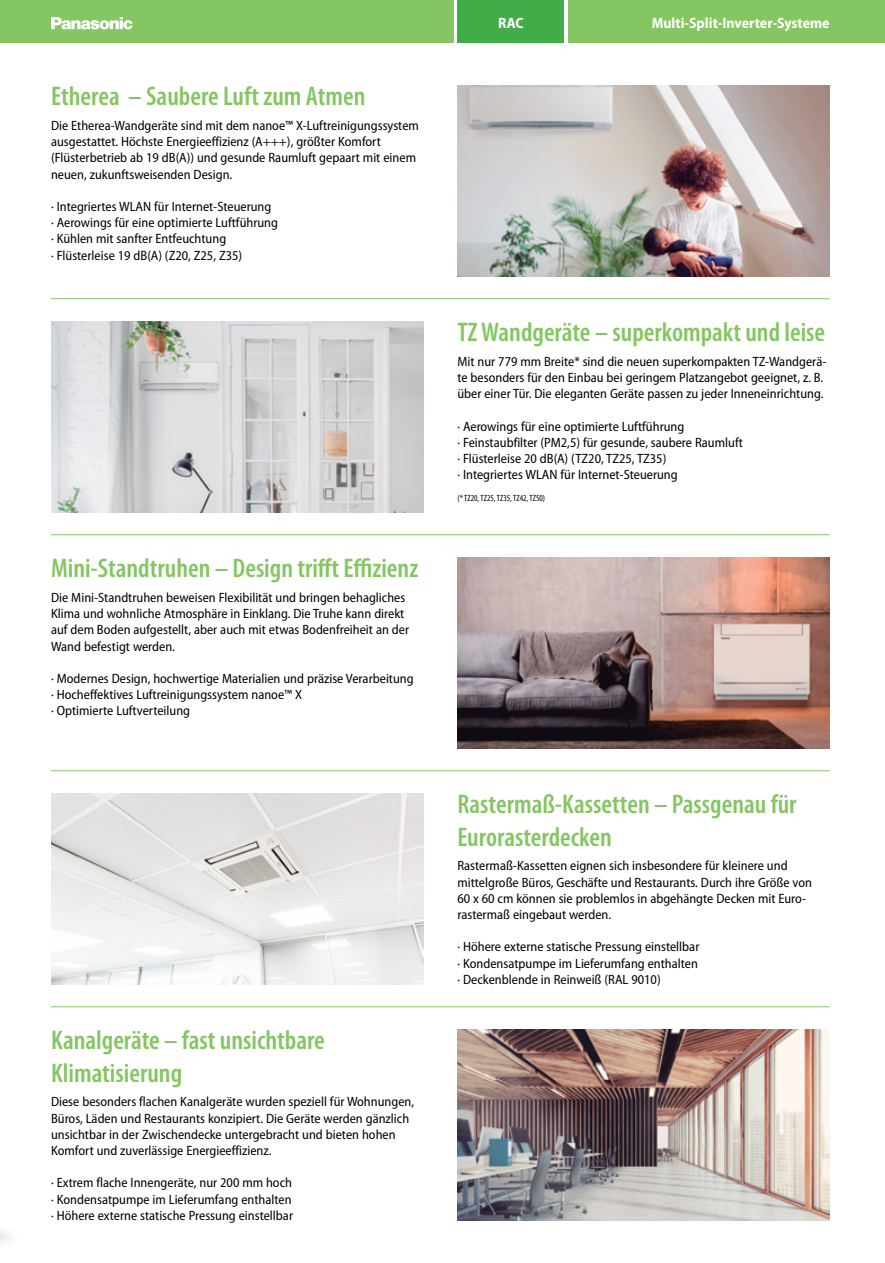
<style>
.page{position:relative;width:885px;height:1263px;background:#fff}
.page>*{position:absolute;margin:0;border:0;box-sizing:border-box;transform-origin:0 0}
.t1{font:600 condensed 27px/32.4px "Myriad Pro";color:#84c661}
.t2{font:700 semi-condensed 15px "Myriad Pro";color:#fff}
.t3{font:semi-condensed 13.5px/16.2px "Myriad Pro";color:#000}
.t4{font:condensed 9px "Myriad Pro";color:#000}
</style>
<div class="page">
<div style="left:568px;top:0;width:316px;height:43px;background:#84c661"></div>
<div style="left:0;top:0;width:453px;height:43px;background:#84c661"></div>
<div style="left:457px;top:0;width:107px;height:43px;background:#41ad49"></div>
<hr style="left:51px;top:534px;width:778px;height:1px;background:#84c661">
<hr style="left:51px;top:1006px;width:778px;height:1px;background:#84c661">
<hr style="left:51px;top:298px;width:778px;height:1px;background:#84c661">
<hr style="left:51px;top:770px;width:778px;height:1px;background:#84c661">
<img style="left:457px;top:85px;width:372px;height:191px">
<img style="left:51px;top:321px;width:372px;height:191px">
<img style="left:457px;top:557px;width:372px;height:191px">
<img style="left:51px;top:793px;width:372px;height:191px">
<img style="left:457px;top:1029px;width:372px;height:191px">
<svg style="left:51px;top:17px;width:81px;height:13px"></svg>
<h1 class="t1" style="left:51px;top:80px;width:316px">Etherea – Saubere Luft zum Atmen</h1>
<p class="t3" style="left:51px;top:118px;width:369px">Die Etherea-Wandgeräte sind mit dem nanoe™ X-Luftreinigungssystem ausgestattet. Höchste Energieeffizienz (A+++), größter Komfort (Flüsterbetrieb ab 19 dB(A)) und gesunde Raumluft gepaart mit einem neuen, zukunftsweisenden Design.</p>
<p class="t3" style="left:51px;top:199px;width:228px">· Integriertes WLAN für Internet-Steuerung<br>· Aerowings für eine optimierte Luftführung · Kühlen mit sanfter Entfeuchtung<br>· Flüsterleise 19 dB(A) (Z20, Z25, Z35)</p>
<h1 class="t1" style="left:51px;top:552px;width:369px">Mini-Standtruhen – Design trifft Effizienz</h1>
<p class="t3" style="left:51px;top:590px;width:359px">Die Mini-Standtruhen beweisen Flexibilität und bringen behagliches Klima und wohnliche Atmosphäre in Einklang. Die Truhe kann direkt auf dem Boden aufgestellt, aber auch mit etwas Bodenfreiheit an der Wand befestigt werden.</p>
<p class="t3" style="left:51px;top:671px;width:364px">· Modernes Design, hochwertige Materialien und präzise Verarbeitung · Hocheffektives Luftreinigungssystem nanoe™ X<br>· Optimierte Luftverteilung</p>
<h1 class="t1" style="left:51px;top:1024px;width:275px">Kanalgeräte – fast unsichtbare<br>Klimatisierung</h1>
<p class="t3" style="left:51px;top:1094px;width:364px">Diese besonders flachen Kanalgeräte wurden speziell für Wohnungen, Büros, Läden und Restaurants konzipiert. Die Geräte werden gänzlich unsichtbar in der Zwischendecke untergebracht und bieten hohen Komfort und zuverlässige Energieeffizienz.</p>
<p class="t3" style="left:51px;top:1175px;width:243px;text-align:justify">· Extrem flache Innengeräte, nur 200 mm hoch · Kondensatpumpe im Lieferumfang enthalten · Höhere externe statische Pressung einstellbar</p>
<p class="t2" style="left:498px;top:15px;width:27px">RAC</p>
<p class="t2" style="left:651px;top:15px;width:179px">Multi-Split-Inverter-Systeme</p>
<h1 class="t1" style="left:457px;top:316px;width:369px">TZ Wandgeräte – superkompakt und leise</h1>
<p class="t3" style="left:457px;top:354px;width:370px">Mit nur 779 mm Breite* sind die neuen superkompakten TZ-Wandgerä&shy;te besonders für den Einbau bei geringem Platzangebot geeignet, z. B. über einer Tür. Die eleganten Geräte passen zu jeder Inneneinrichtung.</p>
<p class="t3" style="left:457px;top:418px;width:287px">· Aerowings für eine optimierte Luftführung<br>· Feinstaubfilter (PM2,5) für gesunde, saubere Raumluft · Flüsterleise 20 dB(A) (TZ20, TZ25, TZ35)<br>· Integriertes WLAN für Internet-Steuerung</p>
<p class="t4" style="left:457px;top:493px;width:89px">(* TZ20, TZ25, TZ35, TZ42, TZ50)</p>
<h1 class="t1" style="left:457px;top:788px;width:341px">Rastermaß-Kassetten – Passgenau für<br>Eurorasterdecken</h1>
<p class="t3" style="left:457px;top:858px;width:356px">Rastermaß-Kassetten eignen sich insbesondere für kleinere und mittelgroße Büros, Geschäfte und Restaurants. Durch ihre Größe von 60 x 60 cm können sie problemlos in abgehängte Decken mit Euro&shy;rastermaß eingebaut werden.</p>
<p class="t3" style="left:457px;top:939px;width:243px;text-align:justify">· Höhere externe statische Pressung einstellbar · Kondensatpumpe im Lieferumfang enthalten · Deckenblende in Reinweiß (RAL 9010)</p>
</div>
